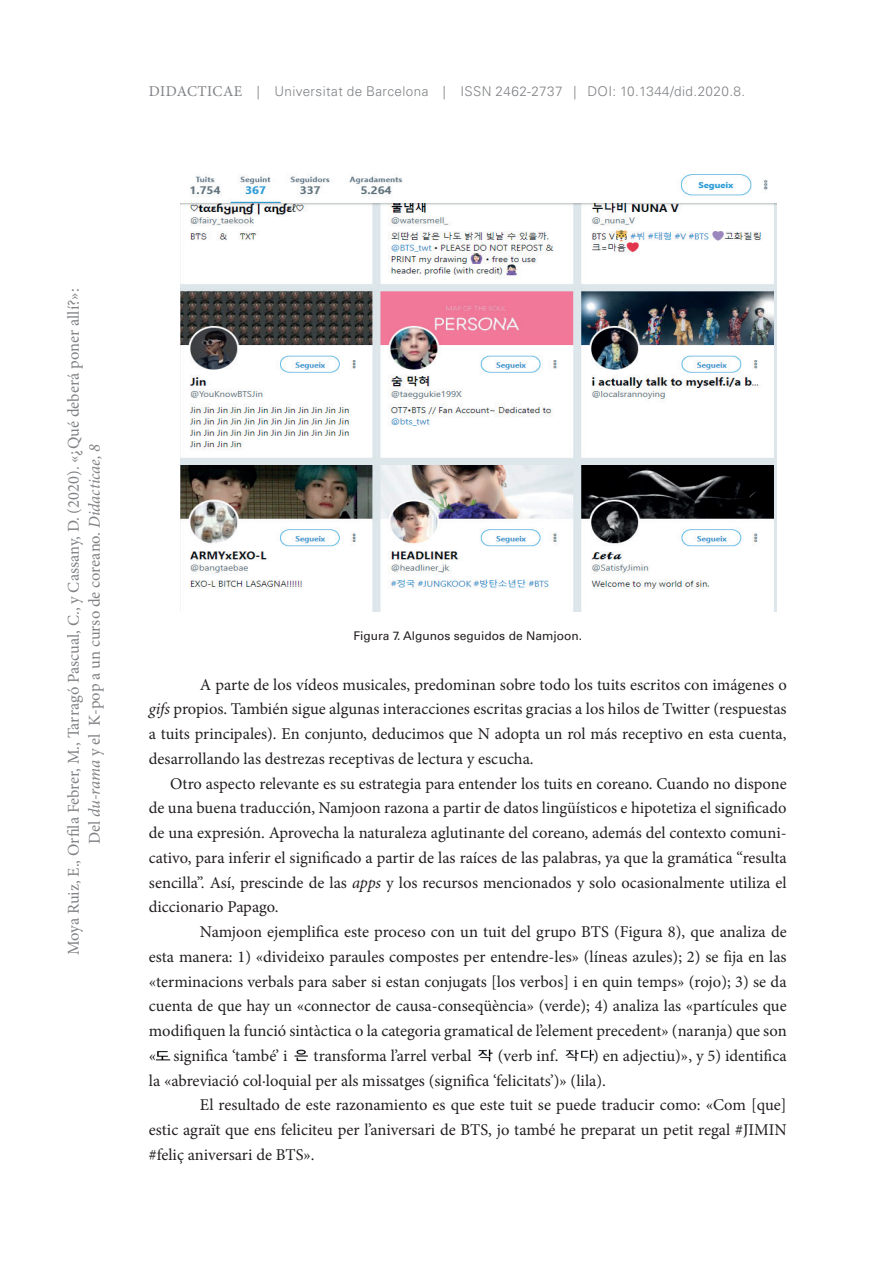
<style>
.page{position:relative;width:893px;height:1263px;background:#fff}
.page>*{position:absolute;margin:0;border:0;box-sizing:border-box;transform-origin:0 0}
.t1{font:16.5px/24.8px "Minion Pro";color:#231f20;text-align:justify}
.t2{font:16.5px/21px "Minion Pro";color:#808285;text-align:center}
.t3{font:300 13.5px "Univers LT Std";letter-spacing:.03em;color:#808285}
.t4{font:12px "Univers LT Std";color:#231f20}
.s1{font-family:"Minion Pro";font-weight:400;font-size:15px}
.s2{font-style:italic}
</style>
<div class="page">
<img style="left:180px;top:174px;width:596px;height:438px">
<img style="left:156px;top:1051px;width:15px;height:10px">
<img style="left:294px;top:1049px;width:14px;height:13px">
<img style="left:478px;top:1049px;width:15px;height:13px">
<img style="left:565px;top:1049px;width:28px;height:13px">
<p class="t3" style="left:149px;top:83px;width:639px"><span class="s1">DIDACTICAE</span> | Universitat de Barcelona | ISSN 2462-2737 | DOI: 10.1344/did.2020.8.99-114</p>
<p class="t2" style="left:63px;top:955px;width:668px;rotate:-90deg">Moya Ruiz, E., Orfila Febrer, M., Tarragó Pascual, C., y Cassany, D. (2020). «¿Qué deberá poner allí?»:<br>Del <span class="s2">du-rama</span> y el K-pop a un curso de coreano. <span class="s2">Didacticae, 8</span>, xx-xx</p>
<p class="t4" style="left:353px;top:629px;width:230px">Figura 7. Algunos seguidos de Namjoon.</p>
<p class="t1" style="left:149px;top:672px;width:639px;text-indent:51px">A parte de los vídeos musicales, predominan sobre todo los tuits escritos con imágenes o <span class="s2">gifs</span> propios. También sigue algunas interacciones escritas gracias a los hilos de Twitter (respuestas a tuits principales). En conjunto, deducimos que N adopta un rol más receptivo en esta cuenta, desarrollando las destrezas receptivas de lectura y escucha.</p>
<p class="t1" style="left:149px;top:771px;width:639px;text-indent:21px">Otro aspecto relevante es su estrategia para entender los tuits en coreano. Cuando no dispone de una buena traducción, Namjoon razona a partir de datos lingüísticos e hipotetiza el significado de una expresión. Aprovecha la naturaleza aglutinante del coreano, además del contexto comuni&shy;cativo, para inferir el significado a partir de las raíces de las palabras, ya que la gramática “resulta sencilla”. Así, prescinde de las <span class="s2">apps</span> y los recursos mencionados y solo ocasionalmente utiliza el diccionario Papago.</p>
<p class="t1" style="left:149px;top:919px;width:639px;text-indent:51px">Namjoon ejemplifica este proceso con un tuit del grupo BTS (Figura 8), que analiza de esta manera: 1) «divideixo paraules compostes per entendre-les» (líneas azules); 2) se fija en las «terminacions verbals para saber si estan conjugats [los verbos] i en quin temps» (rojo); 3) se da cuenta de que hay un «connector de causa-conseqüència» (verde); 4) analiza las «partícules que modifiquen la funció sintàctica o la categoria gramatical de l’element precedent» (naranja) que son « significa ‘també’ i</p>
<p class="t1" style="left:149px;top:1043px;width:639px;text-indent:444px">) en adjectiu)», y 5) identifica la «abreviació col·loquial per als missatges (significa ‘felicitats’)» (lila).</p>
<p class="t1" style="left:149px;top:1093px;width:639px;text-indent:51px">El resultado de este razonamiento es que este tuit se puede traducir como: «Com [que] estic agraït que ens feliciteu per l’aniversari de BTS, jo també he preparat un petit regal #JIMIN #feliç aniversari de BTS».</p>
<p class="t1" style="left:314px;top:1043px;width:160px">transforma l’arrel verbal</p>
<p class="t1" style="left:498px;top:1043px;width:62px">(verb inf.</p>
</div>
